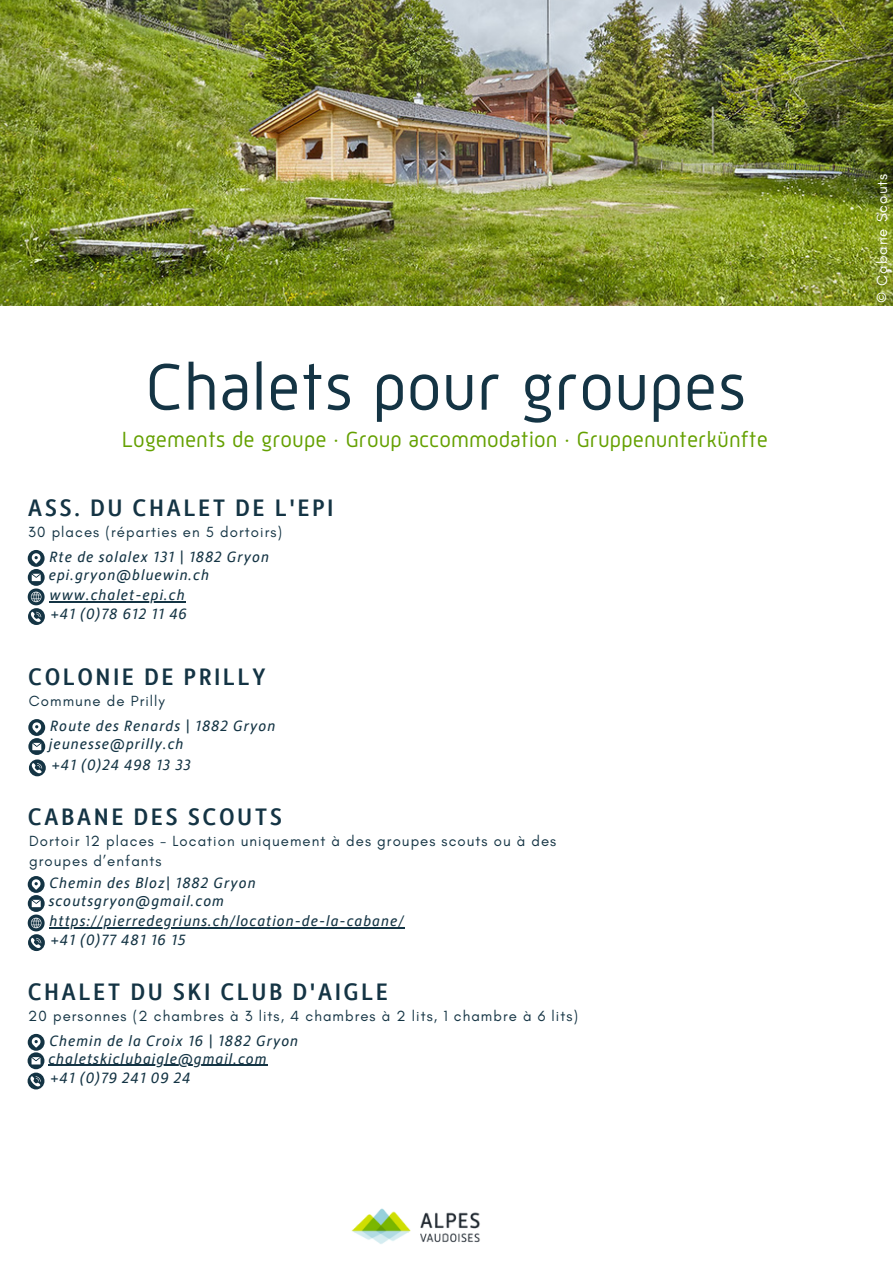
<style>
.page{position:relative;width:893px;height:1264px;background:#fff}
.page>*{position:absolute;margin:0;border:0;box-sizing:border-box;transform-origin:0 0}
.t1{font:67.5px "Mic 32";color:#143444}
.t2{font:500 24px "Alber New";letter-spacing:.1em;color:#143444}
.t3{font:22.5px "Mic 32";color:#64a000}
.t4{font:italic 15px "Alber New";letter-spacing:.07em;color:#143444}
.t5{font:15px/20.2px "Glacial Indifference";letter-spacing:.07em;color:#143444}
.t6{font:15px "Glacial Indifference";letter-spacing:.07em;color:#fff}
</style>
<div class="page">
<img style="left:0;top:0;width:892px;height:306px">
<img style="left:351px;top:1208px;width:129px;height:36px">
<hr style="left:49px;top:601px;width:137px;height:1px;background:#143444">
<svg style="left:28px;top:550px;width:17px;height:75px"></svg>
<svg style="left:28px;top:719px;width:18px;height:57px"></svg>
<hr style="left:49px;top:927px;width:356px;height:1px;background:#143444">
<svg style="left:28px;top:876px;width:17px;height:75px"></svg>
<svg style="left:28px;top:1033px;width:17px;height:56px"></svg>
<hr style="left:48px;top:1064px;width:220px;height:1px;background:#143444">
<p class="t1" style="left:146px;top:349px;width:602px">Chalets pour groupes</p>
<p class="t3" style="left:122px;top:426px;width:647px">Logements de groupe · Group accommodation · Gruppenunterkünfte</p>
<p class="t2" style="left:28px;top:497px;width:307px">ASS. DU CHALET DE L'EPI</p>
<p class="t4" style="left:49px;top:550px;width:221px">Rte de solalex 131 | 1882 Gryon</p>
<p class="t5" style="left:28px;top:522px;width:255px">30 places (réparties en 5 dortoirs)</p>
<p class="t4" style="left:49px;top:568px;width:162px">epi.gryon@bluewin.ch</p>
<p class="t4" style="left:49px;top:588px;width:137px">www.chalet-epi.ch</p>
<p class="t4" style="left:50px;top:607px;width:138px">+41 (0)78 612 11 46</p>
<p class="t2" style="left:28px;top:666px;width:239px">COLONIE DE PRILLY</p>
<p class="t4" style="left:50px;top:719px;width:227px">Route des Renards | 1882 Gryon</p>
<p class="t5" style="left:29px;top:691px;width:137px">Commune de Prilly</p>
<p class="t4" style="left:49px;top:737px;width:136px">jeunesse@prilly.ch</p>
<p class="t4" style="left:51px;top:758px;width:141px">+41 (0)24 498 13 33</p>
<p class="t2" style="left:28px;top:806px;width:256px">CABANE DES SCOUTS</p>
<p class="t5" style="left:29px;top:830px;width:528px">Dortoir 12 places - Location uniquement à des groupes scouts ou à des groupes d’enfants</p>
<p class="t4" style="left:49px;top:876px;width:207px">Chemin des Bloz| 1882 Gryon</p>
<p class="t4" style="left:49px;top:894px;width:177px">scoutsgryon@gmail.com</p>
<p class="t4" style="left:49px;top:914px;width:356px">https://pierredegriuns.ch/location-de-la-cabane/</p>
<p class="t4" style="left:50px;top:933px;width:136px">+41 (0)77 481 16 15</p>
<p class="t2" style="left:28px;top:981px;width:362px">CHALET DU SKI CLUB D'AIGLE</p>
<p class="t4" style="left:49px;top:1034px;width:250px">Chemin de la Croix 16 | 1882 Gryon</p>
<p class="t5" style="left:28px;top:1005px;width:551px">20 personnes (2 chambres à 3 lits, 4 chambres à 2 lits, 1 chambre à 6 lits)</p>
<p class="t4" style="left:48px;top:1052px;width:220px">chaletskiclubaigle@gmail.com</p>
<p class="t4" style="left:50px;top:1071px;width:142px">+41 (0)79 241 09 24</p>
<p class="t6" style="left:873px;top:303px;width:131px;rotate:-90deg">© Cabane Scouts</p>
</div>
